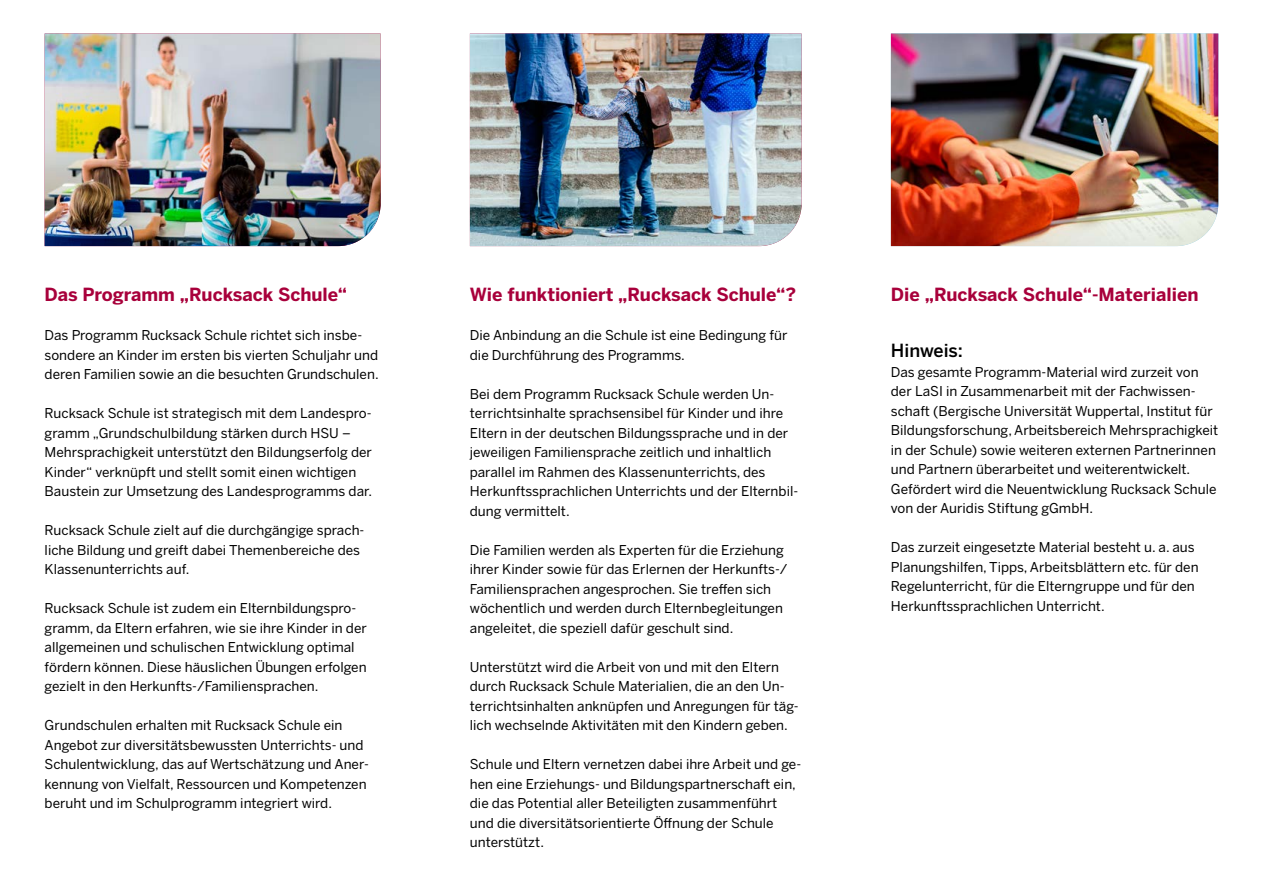
<style>
.page{position:relative;width:1263px;height:893px;background:#fff}
.page>*{position:absolute;margin:0;border:0;box-sizing:border-box;transform-origin:0 0}
.Überschirft{font:700 18px "Benton Sans";color:#a8003b}
.Überschirft-2{font:500 18px "Benton Sans";color:#000}
.Fließtext{font:13.5px/19.5px "Benton Sans";color:#000}
</style>
<div class="page">
<img style="left:45px;top:33px;width:336px;height:213px">
<img style="left:470px;top:33px;width:331px;height:213px">
<img style="left:891px;top:33px;width:327px;height:213px">
<p class="Überschirft" style="left:45px;top:284px;width:304px">Das Programm „Rucksack Schule“</p>
<p class="Fließtext" style="left:45px;top:325px;width:335px">Das Programm Rucksack Schule richtet sich insbe&shy;sondere an Kinder im ersten bis vierten Schuljahr und deren Familien sowie an die besuchten Grundschulen.</p>
<p class="Fließtext" style="left:45px;top:403px;width:329px">Rucksack Schule ist strategisch mit dem Landespro&shy;gramm „Grundschulbildung stärken durch HSU – Mehrsprachigkeit unterstützt den Bildungserfolg der Kinder“ verknüpft und stellt somit einen wichtigen Baustein zur Umsetzung des Landesprogramms dar.</p>
<p class="Fließtext" style="left:45px;top:520px;width:321px">Rucksack Schule zielt auf die durchgängige sprach&shy;liche Bildung und greift dabei Themenbereiche des<br>Klassenunterrichts auf.</p>
<p class="Fließtext" style="left:45px;top:598px;width:324px">Rucksack Schule ist zudem ein Elternbildungspro&shy;gramm, da Eltern erfahren, wie sie ihre Kinder in der allgemeinen und schulischen Entwicklung optimal fördern können. Diese häuslichen Übungen erfolgen gezielt in den Herkunfts-/Familiensprachen.</p>
<p class="Fließtext" style="left:45px;top:715px;width:326px">Grundschulen erhalten mit Rucksack Schule ein Angebot zur diversitätsbewussten Unterrichts- und Schulentwicklung, das auf Wertschätzung und Aner&shy;kennung von Vielfalt, Ressourcen und Kompetenzen beruht und im Schulprogramm integriert wird.</p>
<p class="Überschirft" style="left:470px;top:284px;width:328px">Wie funktioniert „Rucksack Schule“?</p>
<p class="Fließtext" style="left:470px;top:325px;width:319px">Die Anbindung an die Schule ist eine Bedingung für die Durchführung des Programms.</p>
<p class="Fließtext" style="left:470px;top:384px;width:330px">Bei dem Programm Rucksack Schule werden Un&shy;terrichtsinhalte sprachsensibel für Kinder und ihre Eltern in der deutschen Bildungssprache und in der jeweiligen Familiensprache zeitlich und inhaltlich parallel im Rahmen des Klassenunterrichts, des Herkunftssprachlichen Unterrichts und der Elternbil&shy;dung vermittelt.</p>
<p class="Fließtext" style="left:470px;top:540px;width:319px">Die Familien werden als Experten für die Erziehung ihrer Kinder sowie für das Erlernen der Herkunfts-/ Familiensprachen angesprochen. Sie treffen sich wöchentlich und werden durch Elternbegleitungen angeleitet, die speziell dafür geschult sind.</p>
<p class="Fließtext" style="left:470px;top:657px;width:330px">Unterstützt wird die Arbeit von und mit den Eltern durch Rucksack Schule Materialien, die an den Un&shy;terrichtsinhalten anknüpfen und Anregungen für täg&shy;lich wechselnde Aktivitäten mit den Kindern geben.</p>
<p class="Fließtext" style="left:470px;top:754px;width:333px">Schule und Eltern vernetzen dabei ihre Arbeit und ge&shy;hen eine Erziehungs- und Bildungspartnerschaft ein, die das Potential aller Beteiligten zusammenführt und die diversitätsorientierte Öffnung der Schule unterstützt.</p>
<p class="Überschirft" style="left:891px;top:284px;width:309px">Die „Rucksack Schule“-Materialien</p>
<p class="Überschirft-2" style="left:891px;top:340px;width:74px">Hinweis:</p>
<p class="Fließtext" style="left:891px;top:362px;width:329px">Das gesamte Programm-Material wird zurzeit von der LaSI in Zusammenarbeit mit der Fachwissen&shy;schaft (Bergische Universität Wuppertal, Institut für Bildungsforschung, Arbeitsbereich Mehrsprachigkeit in der Schule) sowie weiteren externen Partnerinnen und Partnern überarbeitet und weiterentwickelt.<br>Gefördert wird die Neuentwicklung Rucksack Schule von der Auridis Stiftung gGmbH.</p>
<p class="Fließtext" style="left:891px;top:538px;width:309px">Das zurzeit eingesetzte Material besteht u. a. aus Planungshilfen, Tipps, Arbeitsblättern etc. für den Regelunterricht, für die Elterngruppe und für den Herkunftssprachlichen Unterricht.</p>
</div>
